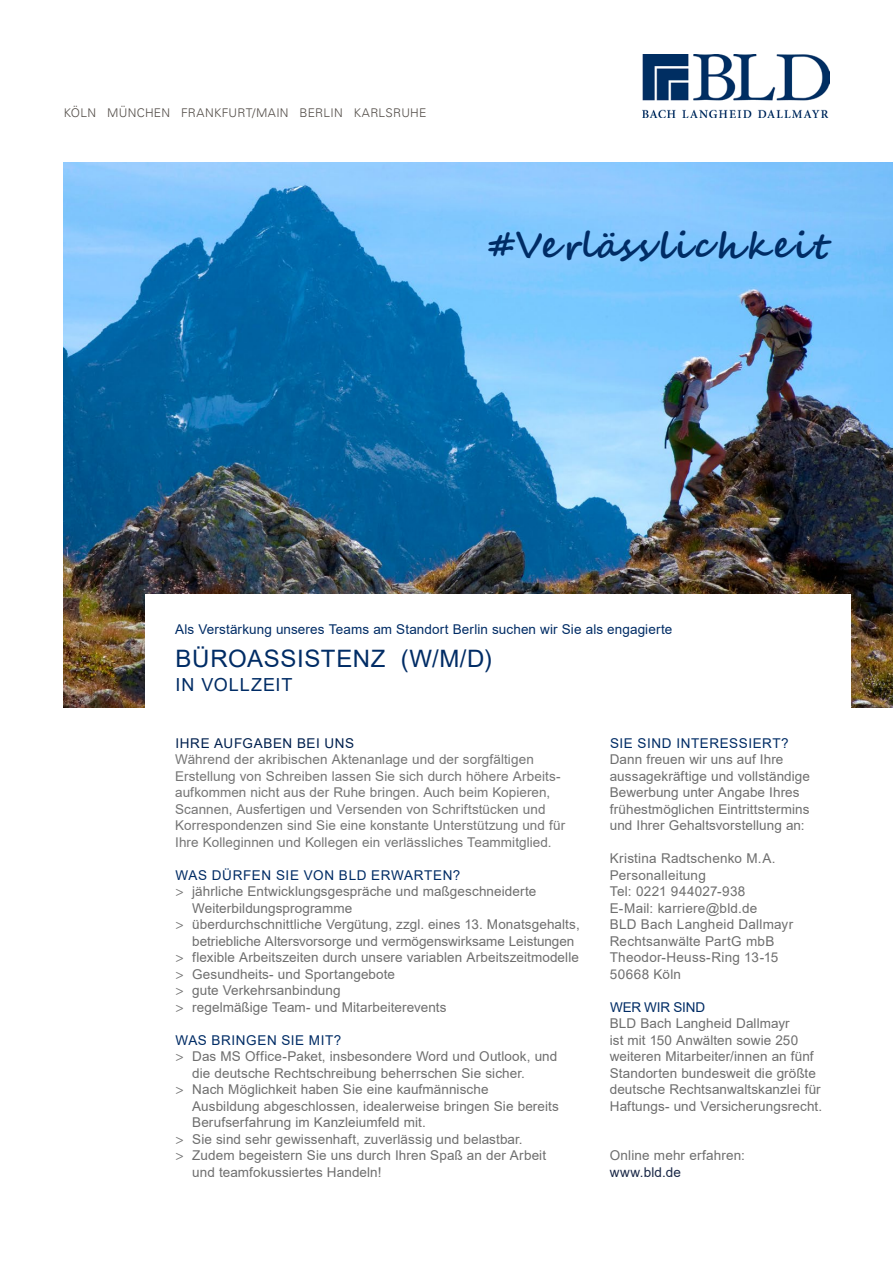
<style>
.page{position:relative;width:893px;height:1263px;background:#fff}
.page>*{position:absolute;margin:0;border:0;box-sizing:border-box;transform-origin:0 0}
.t1{font:700 36px "Segoe Script";letter-spacing:.06em;color:#002c65}
.t2{font:24px "Arial";letter-spacing:.025em;color:#002c65}
.t3{font:18px "Arial";letter-spacing:.05em;color:#002c65}
.t4{font:13.5px/16.5px "Arial";letter-spacing:.005em;color:#6e6e6e}
.t5{font:13.5px/16.5px "Arial";letter-spacing:.005em;color:#757575}
.t6{font:13.5px "Arial";letter-spacing:.015em;color:#002c65}
.t7{font:13.5px "Arial";letter-spacing:.045em;color:#002c65}
.t8{font:13.5px "Arial";letter-spacing:.045em;color:#00204e}
.t9{font:13.5px "Arial";letter-spacing:-.01em;color:#002c65}
.t10{font:13.5px "Arial";letter-spacing:.015em;color:#1a2847}
.t11{font:300 12px "Univers";letter-spacing:.02em;color:#524c47}
.s1{font-family:"Univers";font-weight:300}
</style>
<div class="page">
<img style="left:64px;top:162px;width:829px;height:545px">
<img style="left:642px;top:54px;width:187px;height:63px">
<div style="left:145px;top:594px;width:706px;height:588px;background:#fff"></div>
<p class="t11" style="left:64px;top:105px;width:364px">KÖLN MÜNCHEN FRANKFURT/MAIN BERLIN KARLSRUHE</p>
<h1 class="t1" style="left:488px;top:216px;width:343px">#Verläss lichkeit</h1>
<p class="t6" style="left:175px;top:619px;width:499px">Als Verstärkung unseres Teams am Standort Berlin suchen wir Sie als engagierte</p>
<h2 class="t2" style="left:176px;top:642px;width:318px">BÜROASSISTENZ (W/M/D)</h2>
<h3 class="t3" style="left:175px;top:672px;width:118px">IN VOLLZEIT</h3>
<p class="t8" style="left:175px;top:734px;width:180px">IHRE AUFGABEN BEI UNS</p>
<p class="t5" style="left:175px;top:751px;width:391px">Während der akribischen Aktenanlage und der sorgfältigen Erstellung von Schreiben lassen Sie sich durch höhere Arbeits&shy;aufkommen nicht aus der Ruhe bringen. Auch beim Kopieren, Scannen, Ausfertigen und Versenden von Schriftstücken und Korrespondenzen sind Sie eine konstante Unterstützung und für Ihre Kolleginnen und Kollegen ein verlässliches Teammitglied.</p>
<p class="t7" style="left:175px;top:866px;width:286px">WAS DÜRFEN SIE VON BLD ERWARTEN?</p>
<p class="t4" style="left:175px;top:883px;width:363px"><span class="s1">&gt;</span> jährliche Entwicklungsgespräche und maßgeschneiderte</p>
<p class="t4" style="left:192px;top:900px;width:162px">Weiterbildungsprogramme</p>
<p class="t4" style="left:175px;top:916px;width:406px"><span class="s1">&gt;</span> überdurchschnittliche Vergütung, zzgl. eines 13. Monatsgehalts,</p>
<p class="t4" style="left:192px;top:933px;width:384px">betriebliche Altersvorsorge und vermögenswirksame Leistungen</p>
<p class="t4" style="left:175px;top:949px;width:405px"><span class="s1">&gt;</span> flexible Arbeitszeiten durch unsere variablen Arbeitszeitmodelle</p>
<p class="t4" style="left:175px;top:966px;width:221px"><span class="s1">&gt;</span> Gesundheits- und Sportangebote</p>
<p class="t4" style="left:175px;top:982px;width:167px"><span class="s1">&gt;</span> gute Verkehrsanbindung</p>
<p class="t4" style="left:175px;top:999px;width:273px"><span class="s1">&gt;</span> regelmäßige Team- und Mitarbeiterevents</p>
<p class="t7" style="left:175px;top:1031px;width:167px">WAS BRINGEN SIE MIT?</p>
<p class="t4" style="left:175px;top:1048px;width:384px"><span class="s1">&gt;</span> Das MS Office-Paket, insbesondere Word und Outlook, und</p>
<p class="t4" style="left:192px;top:1065px;width:334px">die deutsche Rechtschreibung beherrschen Sie sicher.</p>
<p class="t4" style="left:175px;top:1081px;width:315px"><span class="s1">&gt;</span> Nach Möglichkeit haben Sie eine kaufmännische</p>
<p class="t4" style="left:192px;top:1098px;width:368px">Ausbildung abgeschlossen, idealerweise bringen Sie bereits</p>
<p class="t4" style="left:192px;top:1114px;width:235px">Berufserfahrung im Kanzleiumfeld mit.</p>
<p class="t4" style="left:175px;top:1131px;width:349px"><span class="s1">&gt;</span> Sie sind sehr gewissenhaft, zuverlässig und belastbar.</p>
<p class="t4" style="left:175px;top:1147px;width:372px"><span class="s1">&gt;</span> Zudem begeistern Sie uns durch Ihren Spaß an der Arbeit</p>
<p class="t4" style="left:192px;top:1164px;width:191px">und teamfokussiertes Handeln!</p>
<p class="t7" style="left:610px;top:734px;width:180px">SIE SIND INTERESSIERT?</p>
<p class="t4" style="left:610px;top:751px;width:202px">Dann freuen wir uns auf Ihre aussagekräftige und vollständige<br>Bewerbung unter Angabe Ihres frühestmöglichen Eintrittstermins und Ihrer Gehaltsvorstellung an:</p>
<p class="t4" style="left:610px;top:850px;width:185px">Kristina Radtschenko M.A.<br>Personalleitung<br>Tel: 0221 944027-938<br>E-Mail: karriere@bld.de<br>BLD Bach Langheid Dallmayr<br>Rechtsanwälte PartG mbB<br>Theodor-Heuss-Ring 13-15<br>50668 Köln</p>
<p class="t9" style="left:610px;top:998px;width:97px">WER WIR SIND</p>
<p class="t4" style="left:610px;top:1015px;width:214px">BLD Bach Langheid Dallmayr<br>ist mit 150 Anwälten sowie 250 weiteren Mitarbeiter/innen an fünf Standorten bundesweit die größte deutsche Rechtsanwaltskanzlei für Haftungs- und Versicherungsrecht.</p>
<p class="t4" style="left:610px;top:1147px;width:137px">Online mehr erfahren:</p>
<p class="t10" style="left:610px;top:1163px;width:73px">www.bld.de</p>
</div>
